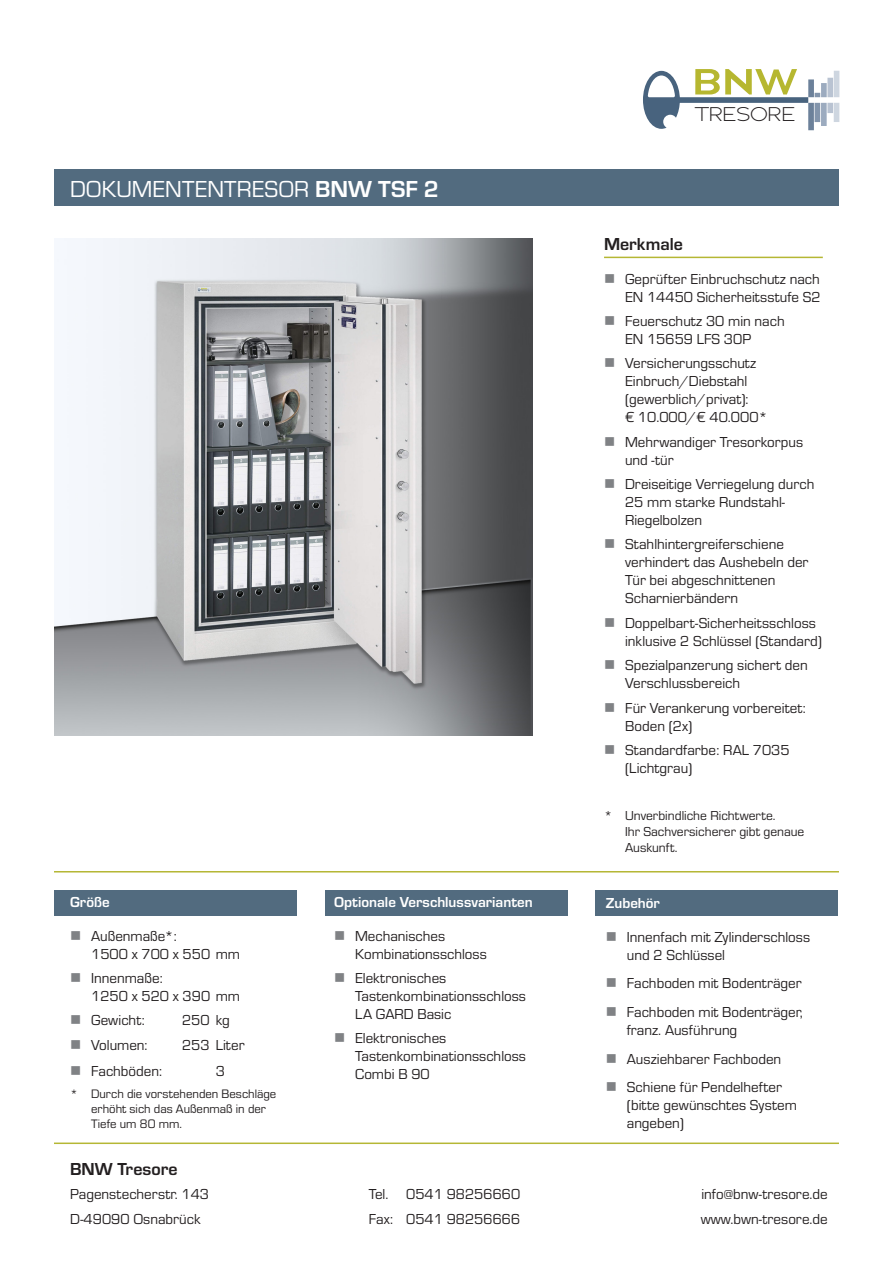
<style>
.page{position:relative;width:893px;height:1263px;background:#fff}
.page>*{position:absolute;margin:0;border:0;box-sizing:border-box;transform-origin:0 0}
.t1{font:24px "Eurostile";color:#fff}
.t2{font:300 19.8px "Adrianna Extended";letter-spacing:.015em;color:#231f20}
.t3{font:700 18px "Eurostile";color:#231f20}
.t4{font:15px/18px "Eurostile";color:#231f20}
.t5{font:700 15px "Eurostile";color:#fff}
.t6{font:13.5px/16.2px "Eurostile";color:#231f20}
.t7{font:12.75px/15.3px "Eurostile";color:#231f20}
.s1{font-weight:700}
.s2{color:#808285}
</style>
<div class="page">
<div style="left:54px;top:170px;width:785px;height:36px;background:#526b7f"></div>
<div style="left:595px;top:890px;width:243px;height:25px;background:#526b7f"></div>
<svg style="left:643px;top:71px;width:37px;height:58px"></svg>
<div style="left:678px;top:97px;width:130px;height:6px;background:#48637e"></div>
<svg style="left:695px;top:69px;width:102px;height:25px"></svg>
<div style="left:834px;top:71px;width:5px;height:26px;background:#ced6e0"></div>
<div style="left:821px;top:83px;width:6px;height:14px;background:#9cabbf"></div>
<svg style="left:815px;top:93px;width:5px;height:4px"></svg>
<div style="left:808px;top:79px;width:6px;height:18px;background:#6c819a"></div>
<div style="left:827px;top:78px;width:6px;height:19px;background:#b9c3d2"></div>
<div style="left:834px;top:103px;width:5px;height:19px;background:#ced6e0"></div>
<div style="left:821px;top:103px;width:6px;height:23px;background:#9cabbf"></div>
<div style="left:814px;top:103px;width:6px;height:19px;background:#8395ac"></div>
<div style="left:808px;top:103px;width:6px;height:27px;background:#6c819a"></div>
<div style="left:827px;top:103px;width:6px;height:10px;background:#b9c3d2"></div>
<hr style="left:54px;top:871px;width:785px;height:1px;background:#b5b734">
<div style="left:54px;top:890px;width:242px;height:25px;background:#526b7f"></div>
<div style="left:326px;top:890px;width:242px;height:26px;background:#526b7f"></div>
<img style="left:54px;top:238px;width:478px;height:498px">
<hr style="left:604px;top:257px;width:219px;height:1px;background:#b5b734">
<hr style="left:54px;top:1142px;width:785px;height:2px;background:#b5b734">
<h1 class="t1" style="left:70px;top:173px;width:370px">DOKUMENTENTRESOR <span class="s1">BNW TSF 2</span></h1>
<p class="t5" style="left:70px;top:891px;width:41px">Größe</p>
<p class="t4" style="left:91px;top:926px;width:150px;text-indent:-21px"><span class="s2">■</span> Außenmaße*:<br>1500 x 700 x 550 mm</p>
<p class="t4" style="left:91px;top:968px;width:150px;text-indent:-21px"><span class="s2">■</span> Innenmaße:<br>1250 x 520 x 390 mm</p>
<p class="t4" style="left:70px;top:1011px;width:76px"><span class="s2">■</span> Gewicht:</p>
<p class="t4" style="left:182px;top:1011px;width:49px">250 kg</p>
<p class="t4" style="left:70px;top:1035px;width:79px"><span class="s2">■</span> Volumen:</p>
<p class="t4" style="left:182px;top:1035px;width:64px">253 Liter</p>
<p class="t4" style="left:70px;top:1061px;width:93px"><span class="s2">■</span> Fachböden:</p>
<p class="t4" style="left:216px;top:1061px;width:11px">3</p>
<p class="t7" style="left:91px;top:1085px;width:187px;text-indent:-21px">* Durch die vorstehenden Beschläge erhöht sich das Außenmaß in der<br>Tiefe um 80 mm.</p>
<p class="t5" style="left:334px;top:891px;width:200px">Optionale Verschlussvarianten</p>
<p class="t4" style="left:355px;top:926px;width:133px;text-indent:-21px"><span class="s2">■</span> Mechanisches<br>Kombinationsschloss</p>
<p class="t4" style="left:355px;top:968px;width:172px;text-indent:-21px"><span class="s2">■</span> Elektronisches<br>Tastenkombinationsschloss<br>LA GARD Basic</p>
<p class="t4" style="left:355px;top:1029px;width:172px;text-indent:-21px"><span class="s2">■</span> Elektronisches<br>Tastenkombinationsschloss<br>Combi B 90</p>
<h2 class="t2" style="left:695px;top:102px;width:102px">TRESORE</h2>
<p class="t3" style="left:604px;top:231px;width:80px">Merkmale</p>
<p class="t4" style="left:604px;top:269px;width:218px;text-align:right"><span class="s2">■</span> Geprüfter Einbruchschutz nach<br>EN 14450 Sicherheitsstufe S2</p>
<p class="t4" style="left:625px;top:311px;width:161px;text-indent:-21px"><span class="s2">■</span> Feuerschutz 30 min nach<br>EN 15659 LFS 30P</p>
<p class="t4" style="left:625px;top:354px;width:144px;text-indent:-21px"><span class="s2">■</span> Versicherungsschutz<br>Einbruch/Diebstahl (gewerblich/privat):<br>€ 10.000/€ 40.000*</p>
<p class="t4" style="left:625px;top:432px;width:180px;text-indent:-21px"><span class="s2">■</span> Mehrwandiger Tresorkorpus und -tür</p>
<p class="t4" style="left:625px;top:474px;width:191px;text-indent:-21px"><span class="s2">■</span> Dreiseitige Verriegelung durch<br>25 mm starke Rundstahl-<br>Riegelbolzen</p>
<p class="t4" style="left:625px;top:535px;width:185px;text-indent:-21px"><span class="s2">■</span> Stahlhintergreiferschiene verhindert das Aushebeln der<br>Tür bei abgeschnittenen<br>Scharnierbändern</p>
<p class="t4" style="left:625px;top:613px;width:198px;text-indent:-21px"><span class="s2">■</span> Doppelbart-Sicherheitsschloss inklusive 2 Schlüssel (Standard)</p>
<p class="t4" style="left:625px;top:655px;width:184px;text-indent:-21px"><span class="s2">■</span> Spezialpanzerung sichert den<br>Verschlussbereich</p>
<p class="t4" style="left:625px;top:698px;width:182px;text-indent:-21px"><span class="s2">■</span> Für Verankerung vorbereitet:<br>Boden (2x)</p>
<p class="t4" style="left:625px;top:740px;width:166px;text-indent:-21px"><span class="s2">■</span> Standardfarbe: RAL 7035 (Lichtgrau)</p>
<p class="t6" style="left:625px;top:807px;width:181px;text-indent:-21px">* Unverbindliche Richtwerte.<br>Ihr Sachversicherer gibt genaue<br>Auskunft.</p>
<p class="t5" style="left:606px;top:893px;width:56px">Zubehör</p>
<p class="t4" style="left:627px;top:927px;width:185px;text-indent:-21px"><span class="s2">■</span> Innenfach mit Zylinderschloss und 2 Schlüssel</p>
<p class="t4" style="left:606px;top:974px;width:197px"><span class="s2">■</span> Fachboden mit Bodenträger</p>
<p class="t4" style="left:627px;top:1002px;width:178px;text-indent:-21px"><span class="s2">■</span> Fachboden mit Bodenträger, franz. Ausführung</p>
<p class="t4" style="left:606px;top:1049px;width:177px"><span class="s2">■</span> Ausziehbarer Fachboden</p>
<p class="t4" style="left:627px;top:1078px;width:172px;text-indent:-21px"><span class="s2">■</span> Schiene für Pendelhefter (bitte gewünschtes System angeben)</p>
<p class="t3" style="left:70px;top:1156px;width:109px">BNW Tresore</p>
<p class="t4" style="left:70px;top:1185px;width:140px">Pagenstecherstr. 143</p>
<p class="t4" style="left:369px;top:1185px;width:153px">Tel. 0541 98256660</p>
<p class="t4" style="left:701px;top:1185px;width:128px">info@bnw-tresore.de</p>
<p class="t4" style="left:70px;top:1209px;width:132px">D-49090 Osnabrück</p>
<p class="t4" style="left:369px;top:1209px;width:153px">Fax: 0541 98256666</p>
<p class="t4" style="left:701px;top:1209px;width:128px">www.bwn-tresore.de</p>
</div>
